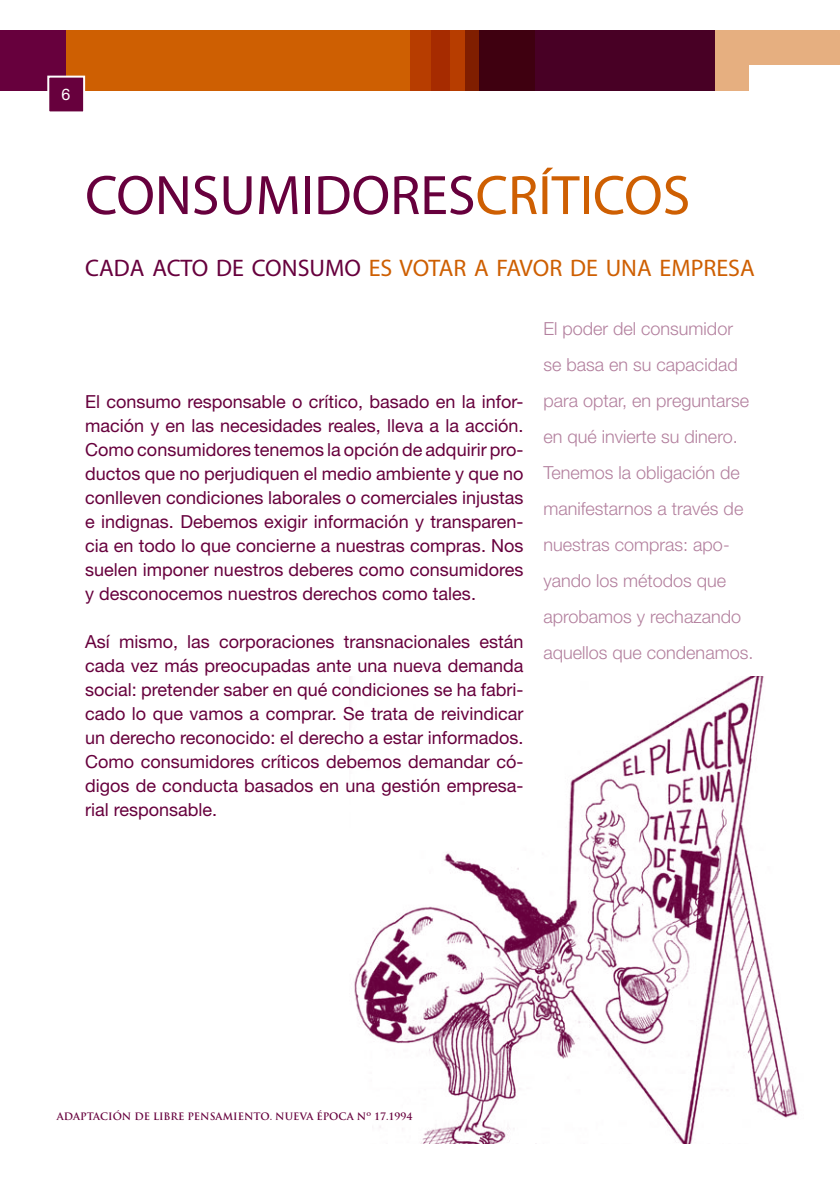
<style>
.page{position:relative;width:840px;height:1191px;background:#fff}
.page>*{position:absolute;margin:0;border:0;box-sizing:border-box;transform-origin:0 0}
.t1{font:56px "Myriad";color:#67003d}
.t2{font:24px "Myriad";color:#ce5f02}
.t3{font:18px/24px "Helvetica Neue";color:#67003d;text-align:justify}
.t4{font:300 18px/36px "Helvetica Neue";color:#b3809e}
.t5{font:16px "Helvetica Neue";color:#fff}
.t6{font:700 10px "Trajan Pro";color:#67003d}
.s1{color:#ce5f02}
.s2{color:#67003d}
</style>
<div class="page">
<div style="left:0;top:30px;width:839px;height:61px;background:#67003d"></div>
<div style="left:66px;top:30px;width:412px;height:61px;background:#ce5f02"></div>
<div style="left:410px;top:30px;width:125px;height:61px;background:#b73d00"></div>
<div style="left:431px;top:30px;width:19px;height:61px;background:#a62b00"></div>
<svg style="left:465px;top:30px;width:249px;height:61px;background:#49011d"></svg>
<div style="left:714px;top:30px;width:125px;height:61px;background:#e6af80"></div>
<div style="left:48px;top:77px;width:36px;height:35px;background:#67003d"></div>
<div style="left:47px;top:76px;width:38px;height:37px;border:2px solid #fff"></div>
<div style="left:748px;top:65px;width:91px;height:37px;background:#fff"></div>
<hr style="left:839px;top:30px;width:1px;height:61px;background:#e6af80">
<hr style="left:839px;top:65px;width:1px;height:37px;background:#fff">
<img style="left:350px;top:677px;width:448px;height:466px">
<p class="t5" style="left:61px;top:84px;width:10px">6</p>
<h1 class="t1" style="left:85px;top:167px;width:606px">CONSUMIDORES<span class="s1">CRÍTICOS</span></h1>
<h2 class="t2" style="left:85px;top:256px;width:670px"><span class="s2">CADA ACTO DE CONSUMO</span> ES VOTAR A FAVOR DE UNA EMPRESA</h2>
<p class="t3" style="left:85px;top:389px;width:440px">El consumo responsable o crítico, basado en la infor&shy;mación y en las necesidades reales, lleva a la acción.<br>Como consumidores tenemos la opción de adquirir pro&shy;ductos que no perjudiquen el medio ambiente y que no conlleven condiciones laborales o comerciales injustas e indignas. Debemos exigir información y transparen&shy;cia en todo lo que concierne a nuestras compras. Nos suelen imponer nuestros deberes como consumidores y desconocemos nuestros derechos como tales.</p>
<p class="t3" style="left:85px;top:629px;width:439px">Así mismo, las corporaciones transnacionales están cada vez más preocupadas ante una nueva demanda social: pretender saber en qué condiciones se ha fabri&shy;cado lo que vamos a comprar. Se trata de reivindicar un derecho reconocido: el derecho a estar informados.<br>Como consumidores críticos debemos demandar có&shy;digos de conducta basados en una gestión empresa&shy;rial responsable.</p>
<p class="t4" style="left:543px;top:310px;width:211px">El poder del consumidor se basa en su capacidad para optar, en preguntarse en qué invierte su dinero.<br>Tenemos la obligación de manifestarnos a través de nuestras compras: apo&shy;yando los métodos que aprobamos y rechazando aquellos que condenamos.</p>
<p class="t6" style="left:57px;top:1110px;width:357px">ADAPTACIÓN DE LIBRE PENSAMIENTO. NUEVA ÉPOCA Nº 17.1994</p>
</div>
